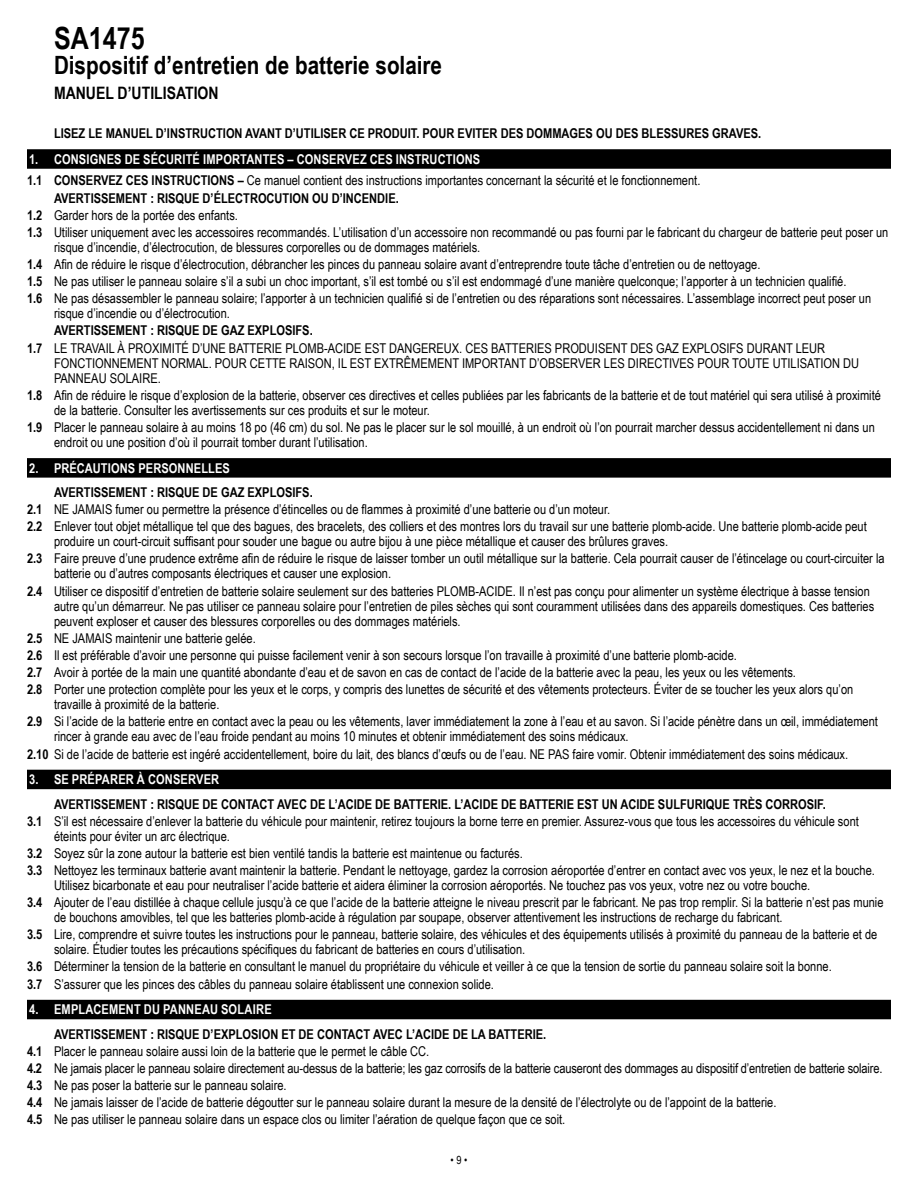
<style>
.page{position:relative;width:918px;height:1188px;background:#fff}
.page>*{position:absolute;margin:0;border:0;box-sizing:border-box;transform-origin:0 0}
.t1{font:700 30.6px "Arial Narrow";color:#000}
.t2{font:700 25.2px "Arial Narrow";color:#000}
.t3{font:700 17.1px "Arial Narrow";color:#000}
.t4{font:13.5px/17.1px "Arial Narrow";color:#000}
.t5{font:700 13.5px "Arial Narrow";color:#000}
.t6{font:700 13.5px "Arial Narrow";letter-spacing:.01em;color:#fff}
.t7{font:11.25px "Arial Narrow";color:#000}
.s1{font-weight:700;color:#fff}
.s2{font-weight:700}
</style>
<div class="page">
<div style="left:27px;top:149px;width:864px;height:20px;background:#000"></div>
<div style="left:27px;top:458px;width:864px;height:20px;background:#000"></div>
<div style="left:27px;top:770px;width:864px;height:19px;background:#000"></div>
<div style="left:27px;top:1000px;width:864px;height:19px;background:#000"></div>
<h1 class="t1" style="left:54px;top:15px;width:92px">SA1475</h1>
<h2 class="t2" style="left:54px;top:47px;width:390px">Dispositif d’entretien de batterie solaire</h2>
<p class="t3" style="left:54px;top:80px;width:166px">MANUEL D’UTILISATION</p>
<p class="t5" style="left:54px;top:123px;width:709px">LISEZ LE MANUEL D’INSTRUCTION AVANT D’UTILISER CE PRODUIT. POUR EVITER DES DOMMAGES OU DES BLESSURES GRAVES.</p>
<p class="t4" style="left:27px;top:148px;width:675px;line-height:21.5px"><span class="s1">1. CONSIGNES DE SÉCURITÉ IMPORTANTES – CONSERVEZ CES INSTRUCTIONS<br></span><span class="s2">1.1 CONSERVEZ CES INSTRUCTIONS –</span> Ce manuel contient des instructions importantes concernant la sécurité et le fonctionnement.</p>
<p class="t4" style="left:27px;top:189px;width:863px;text-indent:27px"><span class="s2">AVERTISSEMENT : RISQUE D’ÉLECTROCUTION OU D’INCENDIE.<br>1.2</span> Garder hors de la portée des enfants.<br><span class="s2">1.3</span> Utiliser uniquement avec les accessoires recommandés. L’utilisation d’un accessoire non recommandé ou pas fourni par le fabricant du chargeur de batterie peut poser un</p>
<p class="t4" style="left:27px;top:238px;width:846px;text-indent:27px">risque d’incendie, d’électrocution, de blessures corporelles ou de dommages matériels.<br><span class="s2">1.4</span> Afin de réduire le risque d’électrocution, débrancher les pinces du panneau solaire avant d’entreprendre toute tâche d’entretien ou de nettoyage.<br><span class="s2">1.5</span> Ne pas utiliser le panneau solaire s’il a subi un choc important, s’il est tombé ou s’il est endommagé d’une manière quelconque; l’apporter à un technicien qualifié.<br><span class="s2">1.6</span> Ne pas désassembler le panneau solaire; l’apporter à un technicien qualifié si de l’entretien ou des réparations sont nécessaires. L’assemblage incorrect peut poser un</p>
<p class="t4" style="left:54px;top:304px;width:177px">risque d’incendie ou d’électrocution.</p>
<p class="t4" style="left:27px;top:322px;width:800px;text-indent:27px"><span class="s2">AVERTISSEMENT : RISQUE DE GAZ EXPLOSIFS.<br>1.7</span> LE TRAVAIL À PROXIMITÉ D’UNE BATTERIE PLOMB-ACIDE EST DANGEREUX. CES BATTERIES PRODUISENT DES GAZ EXPLOSIFS DURANT LEUR</p>
<p class="t4" style="left:54px;top:355px;width:807px;line-height:15px">FONCTIONNEMENT NORMAL. POUR CETTE RAISON, IL EST EXTRÊMEMENT IMPORTANT D’OBSERVER LES DIRECTIVES POUR TOUTE UTILISATION DU<br>PANNEAU SOLAIRE.</p>
<p class="t4" style="left:54px;top:387px;width:828px;line-height:15px;text-indent:-27px"><span class="s2">1.8</span> Afin de réduire le risque d’explosion de la batterie, observer ces directives et celles publiées par les fabricants de la batterie et de tout matériel qui sera utilisé à proximité de la batterie. Consulter les avertissements sur ces produits et sur le moteur.</p>
<p class="t4" style="left:54px;top:419px;width:822px;line-height:15px;text-indent:-27px"><span class="s2">1.9</span> Placer le panneau solaire à au moins 18 po (46 cm) du sol. Ne pas le placer sur le sol mouillé, à un endroit où l’on pourrait marcher dessus accidentellement ni dans un endroit ou une position d’où il pourrait tomber durant l’utilisation.</p>
<p class="t6" style="left:29px;top:458px;width:202px">2. PRÉCAUTIONS PERSONNELLES</p>
<p class="t4" style="left:27px;top:483px;width:841px;text-indent:27px"><span class="s2">AVERTISSEMENT : RISQUE DE GAZ EXPLOSIFS.<br>2.1</span> NE JAMAIS fumer ou permettre la présence d’étincelles ou de flammes à proximité d’une batterie ou d’un moteur.<br><span class="s2">2.2</span> Enlever tout objet métallique tel que des bagues, des bracelets, des colliers et des montres lors du travail sur une batterie plomb-acide. Une batterie plomb-acide peut</p>
<p class="t4" style="left:27px;top:532px;width:859px;text-indent:27px">produire un court-circuit suffisant pour souder une bague ou autre bijou à une pièce métallique et causer des brûlures graves.<br><span class="s2">2.3</span> Faire preuve d’une prudence extrême afin de réduire le risque de laisser tomber un outil métallique sur la batterie. Cela pourrait causer de l’étincelage ou court-circuiter la</p>
<p class="t4" style="left:27px;top:565px;width:844px;text-indent:27px">batterie ou d’autres composants électriques et causer une explosion.<br><span class="s2">2.4</span> Utiliser ce dispositif d’entretien de batterie solaire seulement sur des batteries PLOMB-ACIDE. Il n’est pas conçu pour alimenter un système électrique à basse tension</p>
<p class="t4" style="left:54px;top:598px;width:822px;line-height:15px">autre qu’un démarreur. Ne pas utiliser ce panneau solaire pour l’entretien de piles sèches qui sont couramment utilisées dans des appareils domestiques. Ces batteries peuvent exploser et causer des blessures corporelles ou des dommages matériels.</p>
<p class="t4" style="left:27px;top:629px;width:828px"><span class="s2">2.5</span> NE JAMAIS maintenir une batterie gelée.<br><span class="s2">2.6</span> Il est préférable d’avoir une personne qui puisse facilement venir à son secours lorsque l’on travaille à proximité d’une batterie plomb-acide.<br><span class="s2">2.7</span> Avoir à portée de la main une quantité abondante d’eau et de savon en cas de contact de l’acide de la batterie avec la peau, les yeux ou les vêtements.<br><span class="s2">2.8</span> Porter une protection complète pour les yeux et le corps, y compris des lunettes de sécurité et des vêtements protecteurs. Éviter de se toucher les yeux alors qu’on</p>
<p class="t4" style="left:27px;top:695px;width:852px;text-indent:27px">travaille à proximité de la batterie.<br><span class="s2">2.9</span> Si l’acide de la batterie entre en contact avec la peau ou les vêtements, laver immédiatement la zone à l’eau et au savon. Si l’acide pénètre dans un œil, immédiatement</p>
<p class="t4" style="left:27px;top:728px;width:823px;text-indent:27px">rincer à grande eau avec de l’eau froide pendant au moins 10 minutes et obtenir immédiatement des soins médicaux.<br><span class="s2">2.10</span> Si de l’acide de batterie est ingéré accidentellement, boire du lait, des blancs d’œufs ou de l’eau. NE PAS faire vomir. Obtenir immédiatement des soins médicaux.</p>
<p class="t6" style="left:29px;top:769px;width:192px">3. SE PRÉPARER À CONSERVER</p>
<p class="t4" style="left:27px;top:795px;width:833px;text-align:center"><span class="s2">AVERTISSEMENT : RISQUE DE CONTACT AVEC DE L’ACIDE DE BATTERIE. L’ACIDE DE BATTERIE EST UN ACIDE SULFURIQUE TRÈS CORROSIF.<br>3.1</span> S’il est nécessaire d’enlever la batterie du véhicule pour maintenir, retirez toujours la borne terre en premier. Assurez-vous que tous les accessoires du véhicule sont</p>
<p class="t4" style="left:27px;top:827px;width:849px;text-indent:27px">éteints pour éviter un arc électrique.<br><span class="s2">3.2</span> Soyez sûr la zone autour la batterie est bien ventilé tandis la batterie est maintenue ou facturés.<br><span class="s2">3.3</span> Nettoyez les terminaux batterie avant maintenir la batterie. Pendant le nettoyage, gardez la corrosion aéroportée d’entrer en contact avec vos yeux, le nez et la bouche.</p>
<p class="t4" style="left:27px;top:876px;width:858px;text-indent:27px">Utilisez bicarbonate et eau pour neutraliser l’acide batterie et aidera éliminer la corrosion aéroportés. Ne touchez pas vos yeux, votre nez ou votre bouche.<br><span class="s2">3.4</span> Ajouter de l’eau distillée à chaque cellule jusqu’à ce que l’acide de la batterie atteigne le niveau prescrit par le fabricant. Ne pas trop remplir. Si la batterie n’est pas munie</p>
<p class="t4" style="left:27px;top:908px;width:852px;text-indent:27px">de bouchons amovibles, tel que les batteries plomb-acide à régulation par soupape, observer attentivement les instructions de recharge du fabricant.<br><span class="s2">3.5</span> Lire, comprendre et suivre toutes les instructions pour le panneau, batterie solaire, des véhicules et des équipements utilisés à proximité du panneau de la batterie et de</p>
<p class="t4" style="left:27px;top:940px;width:806px;text-indent:27px">solaire. Étudier toutes les précautions spécifiques du fabricant de batteries en cours d’utilisation.<br><span class="s2">3.6</span> Déterminer la tension de la batterie en consultant le manuel du propriétaire du véhicule et veiller à ce que la tension de sortie du panneau solaire soit la bonne.<br><span class="s2">3.7</span> S’assurer que les pinces des câbles du panneau solaire établissent une connexion solide.</p>
<p class="t6" style="left:29px;top:999px;width:244px">4. EMPLACEMENT DU PANNEAU SOLAIRE</p>
<p class="t4" style="left:27px;top:1025px;width:857px;text-indent:27px"><span class="s2">AVERTISSEMENT : RISQUE D’EXPLOSION ET DE CONTACT AVEC L’ACIDE DE LA BATTERIE.<br>4.1</span> Placer le panneau solaire aussi loin de la batterie que le permet le câble CC.<br><span class="s2">4.2</span> Ne jamais placer le panneau solaire directement au-dessus de la batterie; les gaz corrosifs de la batterie causeront des dommages au dispositif d’entretien de batterie solaire.<br><span class="s2">4.3</span> Ne pas poser la batterie sur le panneau solaire.<br><span class="s2">4.4</span> Ne jamais laisser de l’acide de batterie dégoutter sur le panneau solaire durant la mesure de la densité de l’électrolyte ou de l’appoint de la batterie.<br><span class="s2">4.5</span> Ne pas utiliser le panneau solaire dans un espace clos ou limiter l’aération de quelque façon que ce soit.</p>
<p class="t7" style="left:451px;top:1151px;width:18px">• 9 •</p>
</div>
